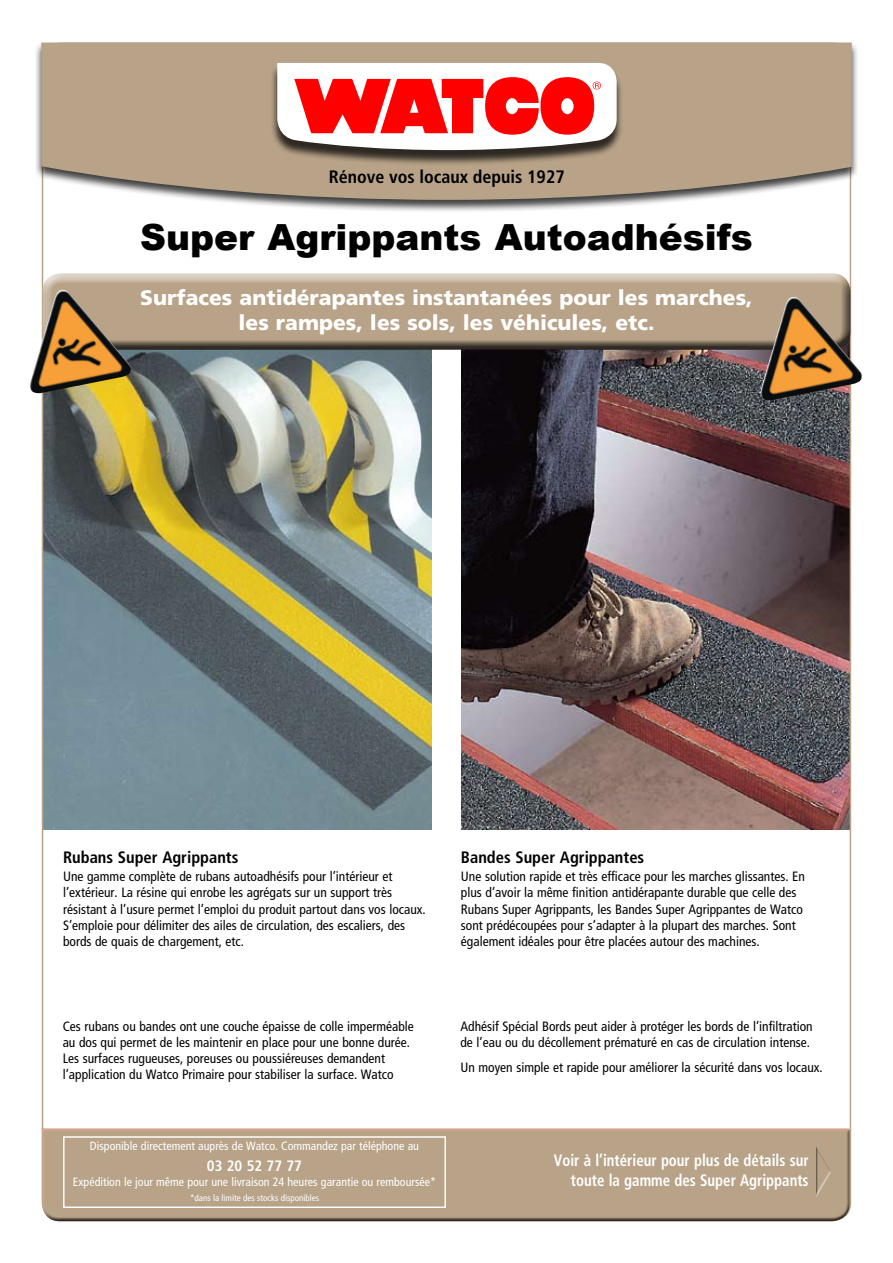
<style>
.page{position:relative;width:893px;height:1263px;background:#fff}
.page>*{position:absolute;margin:0;border:0;box-sizing:border-box;transform-origin:0 0}
.t1{font:900 36px "Arial";color:#000}
.t2{font:900 21px/25.2px "Frutiger";color:#fff;text-align:center}
.t3{font:700 condensed 18px "Frutiger";color:#000}
.t4{font:700 condensed 16.5px/19.8px "Frutiger";color:#fff;text-align:right;scale:.9 1}
.t5{font:700 condensed 16.5px "Frutiger";color:#000}
.t6{font:700 condensed 15px "Frutiger";color:#fff}
.t7{font:condensed 13.5px/16.2px "Frutiger";color:#000}
.t8{font:condensed 12px "Frutiger";color:#fff}
.t9{font:condensed 9px "Frutiger";color:#fff}
</style>
<div class="page">
<img style="left:461px;top:352px;width:387px;height:477px">
<img style="left:45px;top:352px;width:387px;height:477px">
<div style="left:34px;top:42px;width:833px;height:187px;background:#000;opacity:.75"></div>
<svg style="left:41px;top:43px;width:811px;height:157px;background:#b7a48c"></svg>
<div style="left:41px;top:272px;width:810px;height:80px;background:#000;opacity:.75"></div>
<div style="left:271px;top:66px;width:358px;height:106px;background:#000;opacity:.75"></div>
<svg style="left:277px;top:63px;width:340px;height:87px"></svg>
<div style="left:40px;top:1126px;width:810px;height:96px;background:#000;opacity:.75"></div>
<div style="left:815px;top:1143px;width:17px;height:54px;background:#000;opacity:.75"></div>
<div style="left:63px;top:1136px;width:383px;height:72px;border:1px solid #fff"></div>
<img style="left:45px;top:290px;width:17px;height:42px">
<img style="left:774px;top:297px;width:18px;height:48px">
<h3 class="t3" style="left:329px;top:166px;width:237px">Rénove vos locaux depuis 1927</h3>
<h1 class="t1" style="left:140px;top:211px;width:614px">Super Agrippants Autoadhésifs</h1>
<h2 class="t2" style="left:140px;top:285px;width:614px">Surfaces antidérapantes instantanées pour les marches, les rampes, les sols, les véhicules, etc.</h2>
<p class="t5" style="left:63px;top:847px;width:177px">Rubans Super Agrippants</p>
<p class="t7" style="left:63px;top:868px;width:364px">Une gamme complète de rubans autoadhésifs pour l’intérieur et l’extérieur. La résine qui enrobe les agrégats sur un support très résistant à l’usure permet l’emploi du produit partout dans vos locaux.<br>S’emploie pour délimiter des ailes de circulation, des escaliers, des bords de quais de chargement, etc.</p>
<p class="t5" style="left:461px;top:847px;width:185px">Bandes Super Agrippantes</p>
<p class="t7" style="left:461px;top:868px;width:346px">Une solution rapide et très efficace pour les marches glissantes. En plus d’avoir la même finition antidérapante durable que celle des Rubans Super Agrippants, les Bandes Super Agrippantes de Watco sont prédécoupées pour s’adapter à la plupart des marches. Sont également idéales pour être placées autour des machines.</p>
<p class="t7" style="left:63px;top:1018px;width:353px">Ces rubans ou bandes ont une couche épaisse de colle imperméable au dos qui permet de les maintenir en place pour une bonne durée.<br>Les surfaces rugueuses, poreuses ou poussiéreuses demandent l’application du Watco Primaire pour stabiliser la surface. Watco</p>
<p class="t7" style="left:460px;top:1018px;width:354px">Adhésif Spécial Bords peut aider à protéger les bords de l’infiltration de l’eau ou du décollement prématuré en cas de circulation intense.</p>
<p class="t7" style="left:460px;top:1059px;width:364px">Un moyen simple et rapide pour améliorer la sécurité dans vos locaux.</p>
<p class="t8" style="left:90px;top:1138px;width:331px">Disponible directement auprès de Watco. Commandez par téléphone au</p>
<p class="t6" style="left:207px;top:1156px;width:97px">03 20 52 77 77</p>
<p class="t8" style="left:73px;top:1174px;width:365px">Expédition le jour même pour une livraison 24 heures garantie ou remboursée*</p>
<p class="t9" style="left:190px;top:1192px;width:130px">*dans la limite des stocks disponibles</p>
<p class="t4" style="left:554px;top:1151px;width:285px">Voir à l’intérieur pour plus de détails sur toute la gamme des Super Agrippants</p>
</div>
